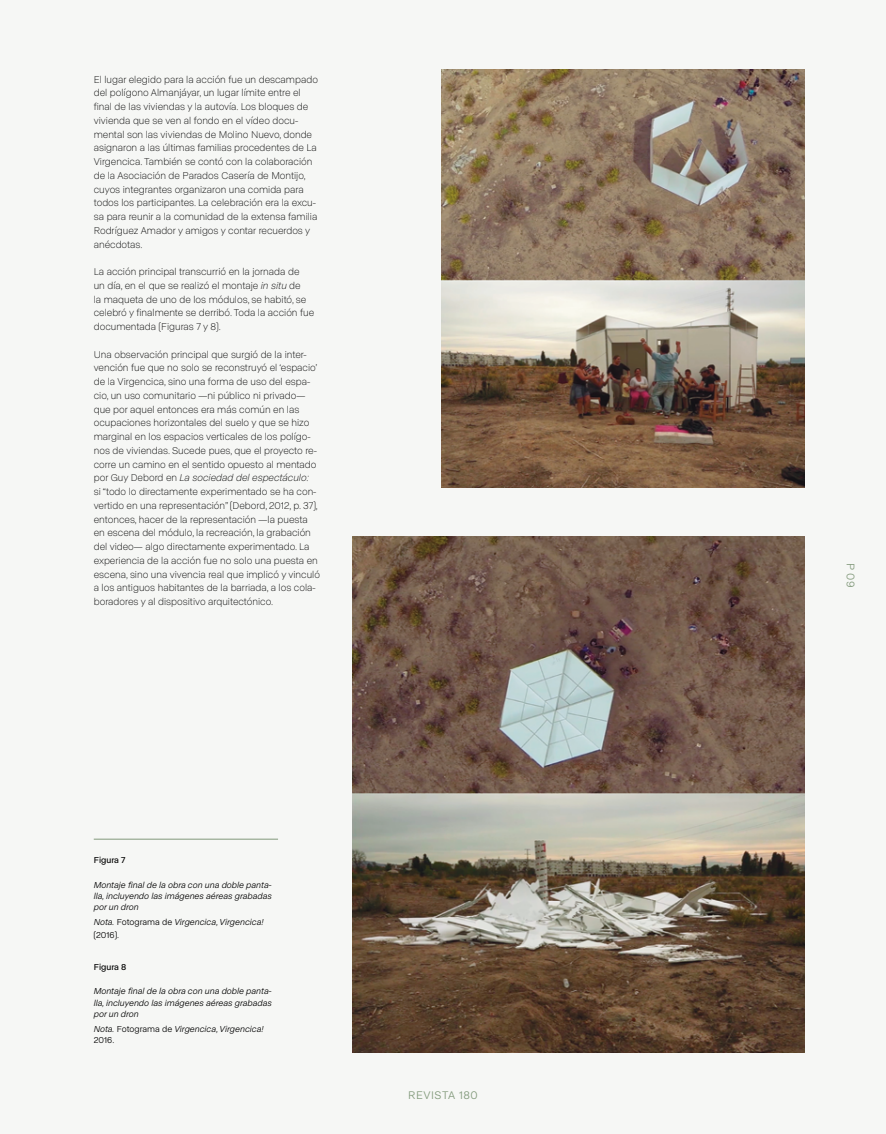
<style>
.page{position:relative;width:886px;height:1134px;background:#f6f7f5}
.page>*{position:absolute;margin:0;border:0;box-sizing:border-box;transform-origin:0 0}
.t1{font:11.25px "ABC Normal";letter-spacing:.05em;color:#81997a}
.t2{font:300 10px/13.8px "ABC Normal";color:#000}
.t3{font:italic 8.75px/11.2px "ABC Normal";color:#000;text-align:justify}
.t4{font:8.75px "ABC Normal";color:#000}
.s1{font-style:italic}
.s2{font-style:normal}
</style>
<div class="page">
<hr style="left:94px;top:839px;width:184px;height:1px;background:#81997a">
<img style="left:353px;top:536px;width:452px;height:517px">
<img style="left:442px;top:69px;width:363px;height:419px">
<p class="t2" style="left:94px;top:72px;width:226px">El lugar elegido para la acción fue un descampado del polígono Almanjáyar, un lugar límite entre el final de las viviendas y la autovía. Los bloques de vivienda que se ven al fondo en el vídeo docu&shy;mental son las viviendas de Molino Nuevo, donde asignaron a las últimas familias procedentes de La Virgencica. También se contó con la colaboración de la Asociación de Parados Casería de Montijo, cuyos integrantes organizaron una comida para todos los participantes. La celebración era la excu&shy;sa para reunir a la comunidad de la extensa familia Rodríguez Amador y amigos y contar recuerdos y anécdotas.</p>
<p class="t2" style="left:94px;top:264px;width:222px">La acción principal transcurrió en la jornada de<br>un día, en el que se realizó el montaje <span class="s1">in situ</span> de<br>la maqueta de uno de los módulos, se habitó, se celebró y finalmente se derribó. Toda la acción fue documentada (Figuras 7 y 8).</p>
<p class="t2" style="left:94px;top:347px;width:228px">Una observación principal que surgió de la inter&shy;vención fue que no solo se reconstruyó el ‘espacio’ de la Virgencica, sino una forma de uso del espa&shy;cio, un uso comunitario —ni público ni privado— que por aquel entonces era más común en las ocupaciones horizontales del suelo y que se hizo marginal en los espacios verticales de los polígo&shy;nos de viviendas. Sucede pues, que el proyecto re&shy;corre un camino en el sentido opuesto al mentado por Guy Debord en <span class="s1">La sociedad del espectáculo:<br></span>si “todo lo directamente experimentado se ha con&shy;vertido en una representación” (Debord, 2012, p. 37), entonces, hacer de la representación —la puesta en escena del módulo, la recreación, la grabación del video— algo directamente experimentado. La experiencia de la acción fue no solo una puesta en escena, sino una vivencia real que implicó y vinculó a los antiguos habitantes de la barriada, a los cola&shy;boradores y al dispositivo arquitectónico.</p>
<p class="t4" style="left:94px;top:854px;width:33px">Figura 7</p>
<p class="t3" style="left:94px;top:878px;width:180px">Montaje final de la obra con una doble panta&shy;lla, incluyendo las imágenes aéreas grabadas por un dron</p>
<p class="t3" style="left:94px;top:915px;width:171px;line-height:12.5px">Nota. <span class="s2">Fotograma de</span> Virgencica, Virgencica! <span class="s2">(2016).</span></p>
<p class="t4" style="left:94px;top:961px;width:34px">Figura 8</p>
<p class="t3" style="left:94px;top:985px;width:180px">Montaje final de la obra con una doble panta&shy;lla, incluyendo las imágenes aéreas grabadas por un dron</p>
<p class="t3" style="left:94px;top:1022px;width:171px">Nota. <span class="s2">Fotograma de</span> Virgencica, Virgencica!<br><span class="s2">2016.</span></p>
<p class="t1" style="left:408px;top:1088px;width:71px">REVISTA 180</p>
<p class="t1" style="left:858px;top:563px;width:26px;rotate:90deg">P 09</p>
</div>
